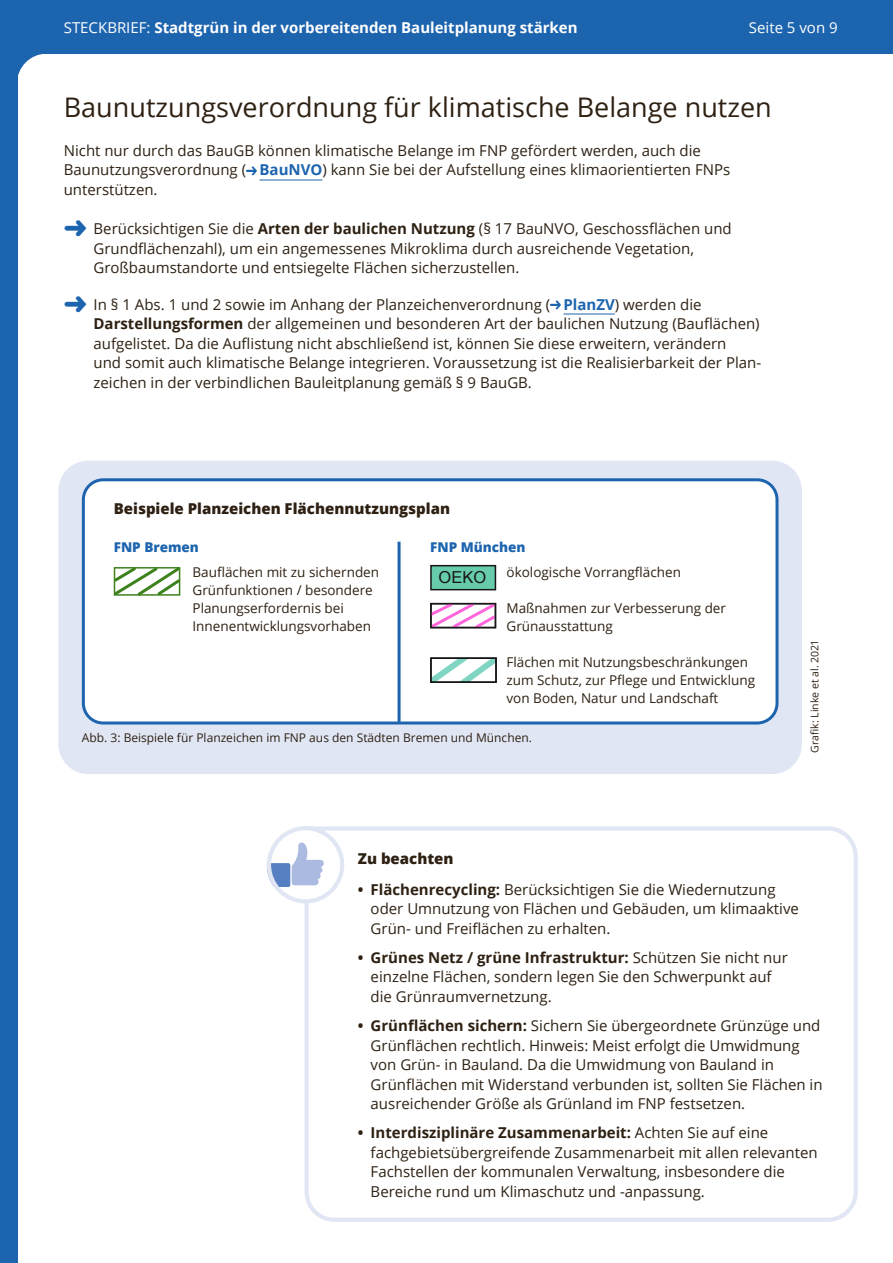
<style>
.page{position:relative;width:893px;height:1263px;background:#fff}
.page>*{position:absolute;margin:0;border:0;box-sizing:border-box;transform-origin:0 0}
.Text_10_13_pt{font:27px "Open Sans";color:#2e2113}
.t1{font:16.5px "Arial";color:#171717}
.Text_10_13_pt-2{font:15px/19.5px "Open Sans";color:#2e2113}
.t2{font:700 15px "Open Sans";color:#fff}
.Head_10_13_pt_mit_Ab{font:800 15px "Open Sans";color:#2e2113}
.t3{font:15px "Open Sans";color:#fff}
.Text_10_13_pt-3{font:13.5px/18px "Open Sans";color:#2e2113}
.Head_10_13_pt_mit_Ab-2{font:800 13.5px "Open Sans";color:#1d64af}
.Text_8_10_pt{font:12px "Open Sans";color:#2e2113}
.Bildquelle{font:10.5px "Open Sans";color:#2e2113}
.s1{font-weight:400}
.s2{font-weight:700;color:#1d64af}
.s3{color:#1d64af}
.s4{font-weight:700}
</style>
<div class="page">
<hr style="left:260px;top:180px;width:62px;height:1px;background:#1d64af">
<hr style="left:563px;top:314px;width:52px;height:1px;background:#1d64af">
<svg style="left:246px;top:166px;width:11px;height:10px"></svg>
<svg style="left:550px;top:300px;width:11px;height:10px"></svg>
<svg style="left:303px;top:826px;width:555px;height:396px"></svg>
<div style="left:269px;top:828px;width:73px;height:73px;background:#fff;border-radius:50%"></div>
<svg style="left:267px;top:841px;width:57px;height:46px"></svg>
<div style="left:267px;top:826px;width:77px;height:77px;border:4px solid #e1e6f4;border-radius:50%"></div>
<div style="left:58px;top:461px;width:744px;height:313px;background:#e1e6f4;border-radius:30px"></div>
<div style="left:83px;top:480px;width:694px;height:243px;background:#fff;border-radius:20px"></div>
<div style="left:82px;top:478px;width:696px;height:246px;border:3px solid #1d64af;border-radius:20px"></div>
<svg style="left:113px;top:567px;width:68px;height:29px"></svg>
<div style="left:431px;top:566px;width:64px;height:24px;background:#66ccab"></div>
<div style="left:430px;top:565px;width:66px;height:25px;border:2px solid #171717"></div>
<svg style="left:430px;top:602px;width:67px;height:27px"></svg>
<div style="left:430px;top:603px;width:66px;height:25px;border:2px solid #171717"></div>
<svg style="left:433px;top:660px;width:61px;height:20px"></svg>
<div style="left:430px;top:657px;width:67px;height:26px;border:2px solid #171717"></div>
<hr style="left:398px;top:542px;width:3px;height:180px;background:#1d64af">
<div style="left:0;top:0;width:893px;height:54px;background:#1d64af"></div>
<div style="left:0;top:54px;width:17px;height:1209px;background:#1d64af"></div>
<svg style="left:17px;top:54px;width:25px;height:29px"></svg>
<p class="t2" style="left:64px;top:17px;width:515px"><span class="s1">STECKBRIEF:</span> Stadtgrün in der vorbereitenden Bauleitplanung stärken</p>
<p class="t3" style="left:749px;top:18px;width:90px">Seite 5 von 9</p>
<p class="Text_10_13_pt" style="left:64px;top:89px;width:709px">Baunutzungsverordnung für klimatische Belange nutzen</p>
<p class="Text_10_13_pt-2" style="left:64px;top:140px;width:668px">Nicht nur durch das BauGB können klimatische Belange im FNP gefördert werden, auch die<br>Baunutzungsverordnung ( <span class="s2">BauNVO</span>) kann Sie bei der Aufstellung eines klimaorientierten FNPs unterstützen.</p>
<p class="Text_10_13_pt-2" style="left:94px;top:218px;width:640px;text-indent:-30px"><span class="s3">➜</span> Berücksichtigen Sie die <span class="s4">Arten der baulichen Nutzung</span> (§ 17 BauNVO, Geschossflächen und<br>Grundflächenzahl), um ein angemessenes Mikroklima durch ausreichende Vegetation,<br>Großbaumstandorte und entsiegelte Flächen sicherzustellen.</p>
<p class="Text_10_13_pt-2" style="left:94px;top:294px;width:668px;text-indent:-30px"><span class="s3">➜</span> In § 1 Abs. 1 und 2 sowie im Anhang der Planzeichenverordnung ( <span class="s2">PlanZV</span>) werden die <span class="s4">Darstellungsformen</span> der allgemeinen und besonderen Art der baulichen Nutzung (Bauflächen) aufgelistet. Da die Auflistung nicht abschließend ist, können Sie diese erweitern, verändern<br>und somit auch klimatische Belange integrieren. Voraussetzung ist die Realisierbarkeit der Plan-- zeichen in der verbindlichen Bauleitplanung gemäß § 9 BauGB.</p>
<p class="Head_10_13_pt_mit_Ab" style="left:114px;top:497px;width:338px">Beispiele Planzeichen Flächennutzungsplan</p>
<p class="Head_10_13_pt_mit_Ab-2" style="left:114px;top:537px;width:87px">FNP Bremen</p>
<p class="Head_10_13_pt_mit_Ab-2" style="left:430px;top:537px;width:97px">FNP München</p>
<p class="Text_10_13_pt-3" style="left:507px;top:562px;width:176px">ökologische Vorrangflächen</p>
<p class="Text_10_13_pt-3" style="left:507px;top:598px;width:221px">Maßnahmen zur Verbesserung der</p>
<p class="Text_10_13_pt-3" style="left:507px;top:616px;width:108px">Grünausstattung</p>
<p class="Text_10_13_pt-3" style="left:507px;top:652px;width:250px">Flächen mit Nutzungsbeschränkungen zum Schutz, zur Pflege und Entwicklung von Boden, Natur und Landschaft</p>
<p class="t1" style="left:439px;top:561px;width:49px">OEKO</p>
<p class="Text_10_13_pt-3" style="left:193px;top:562px;width:188px">Bauflächen mit zu sichernden<br>Grünfunktionen / besondere<br>Planungserfordernis bei<br>Innenentwicklungsvorhaben</p>
<p class="Text_8_10_pt" style="left:82px;top:730px;width:452px">Abb. 3: Beispiele für Planzeichen im FNP aus den Städten Bremen und München.</p>
<p class="Bildquelle" style="left:807px;top:753px;width:114px;rotate:-90deg">Grafik: Linke et al. 2021</p>
<p class="Head_10_13_pt_mit_Ab" style="left:358px;top:847px;width:97px">Zu beachten</p>
<p class="Text_10_13_pt-2" style="left:371px;top:879px;width:430px;text-indent:-13px"><span class="s4">• Flächenrecycling:</span> Berücksichtigen Sie die Wiedernutzung oder Umnutzung von Flächen und Gebäuden, um klimaaktive<br>Grün- und Freiflächen zu erhalten.</p>
<p class="Text_10_13_pt-2" style="left:371px;top:947px;width:419px;text-indent:-13px"><span class="s4">• Grünes Netz / grüne Infrastruktur:</span> Schützen Sie nicht nur einzelne Flächen, sondern legen Sie den Schwerpunkt auf die Grünraumvernetzung.</p>
<p class="Text_10_13_pt-2" style="left:371px;top:1016px;width:453px;text-indent:-13px"><span class="s4">• Grünflächen sichern:</span> Sichern Sie übergeordnete Grünzüge und Grünflächen rechtlich. Hinweis: Meist erfolgt die Umwidmung von Grün- in Bauland. Da die Umwidmung von Bauland in Grünflächen mit Widerstand verbunden ist, sollten Sie Flächen in ausreichender Größe als Grünland im FNP festsetzen.</p>
<p class="Text_10_13_pt-2" style="left:371px;top:1123px;width:448px;text-indent:-13px"><span class="s4">• Interdisziplinäre Zusammenarbeit:</span> Achten Sie auf eine fachgebietsübergreifende Zusammenarbeit mit allen relevanten Fachstellen der kommunalen Verwaltung, insbesondere die Bereiche rund um Klimaschutz und -anpassung.</p>
</div>
